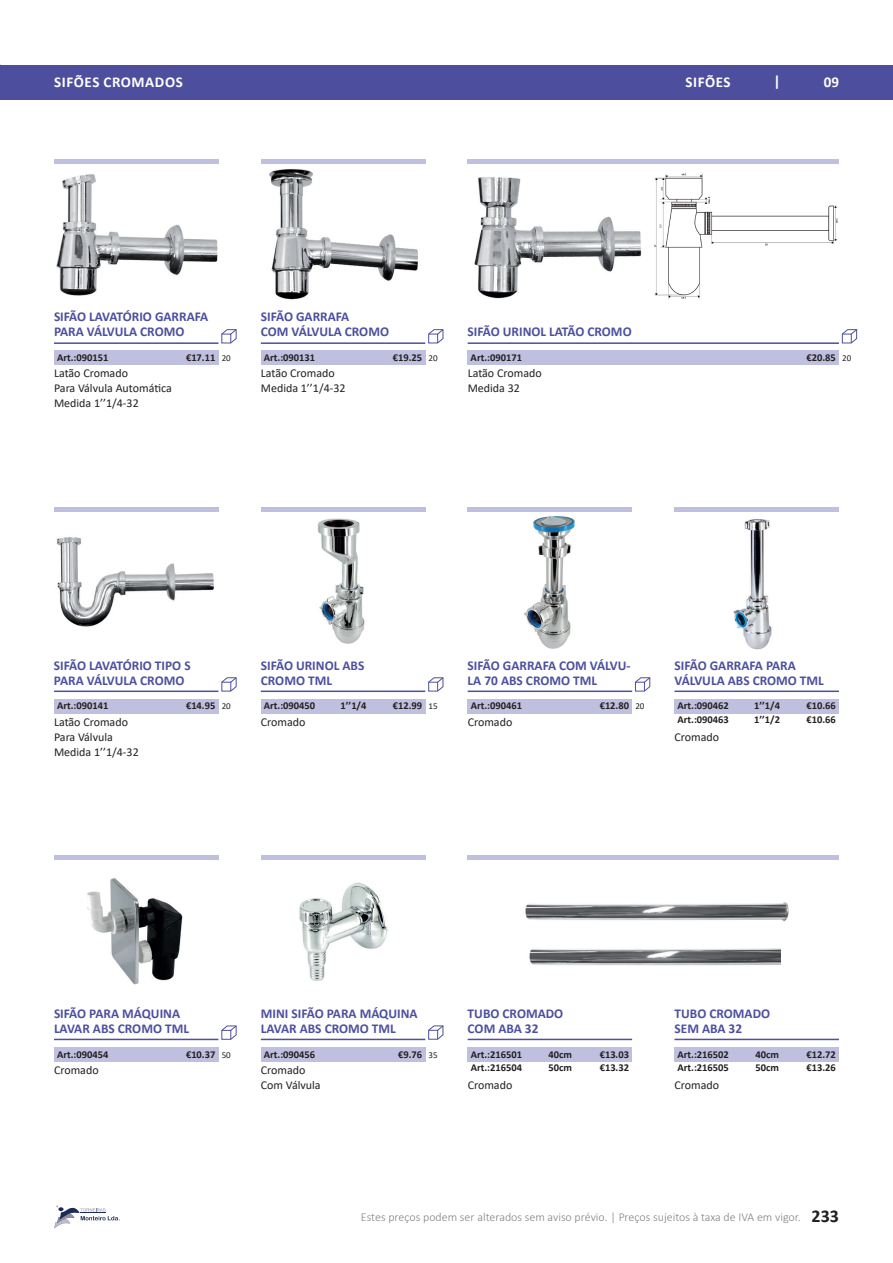
<style>
.page{position:relative;width:893px;height:1263px;background:#fff}
.page>*{position:absolute;margin:0;border:0;box-sizing:border-box;transform-origin:0 0}
.t1{font:700 15px "Calibri";letter-spacing:.04em;color:#fff}
.t2{font:700 13.5px/15px "Calibri";color:#4c509e}
.t3{font:12px/15px "Calibri";color:#231f20}
.t4{font:300 12px "Calibri";color:#808285}
.t5{font:700 10.5px/13.5px "Calibri";color:#231f20}
.t6{font:9px "Calibri";color:#231f20}
.s1{font-weight:700;font-size:18px;color:#231f20}
</style>
<div class="page">
<div style="left:0;top:65px;width:893px;height:34px;background:#4d4f9e"></div>
<svg style="left:54px;top:1205px;width:66px;height:23px"></svg>
<hr style="left:54px;top:342px;width:164px;height:2px;background:#4c509e">
<hr style="left:261px;top:690px;width:164px;height:2px;background:#4c509e">
<hr style="left:54px;top:1039px;width:164px;height:1px;background:#4c509e">
<hr style="left:261px;top:1039px;width:164px;height:1px;background:#4c509e">
<hr style="left:468px;top:1039px;width:164px;height:1px;background:#4c509e">
<hr style="left:674px;top:1039px;width:165px;height:1px;background:#4c509e">
<hr style="left:261px;top:342px;width:164px;height:2px;background:#4c509e">
<hr style="left:54px;top:690px;width:164px;height:2px;background:#4c509e">
<hr style="left:468px;top:690px;width:164px;height:2px;background:#4c509e">
<hr style="left:674px;top:690px;width:165px;height:2px;background:#4c509e">
<hr style="left:468px;top:342px;width:371px;height:2px;background:#4c509e">
<img style="left:56px;top:174px;width:162px;height:122px">
<img style="left:261px;top:511px;width:164px;height:133px">
<img style="left:87px;top:878px;width:96px;height:107px">
<img style="left:299px;top:882px;width:89px;height:99px">
<img style="left:261px;top:163px;width:161px;height:137px">
<img style="left:57px;top:537px;width:157px;height:90px">
<img style="left:468px;top:511px;width:164px;height:138px">
<img style="left:701px;top:511px;width:112px;height:139px">
<img style="left:474px;top:177px;width:168px;height:122px">
<img style="left:525px;top:902px;width:264px;height:63px">
<img style="left:525px;top:927px;width:255px;height:39px">
<img style="left:654px;top:173px;width:184px;height:126px">
<div style="left:54px;top:350px;width:164px;height:15px;background:#bfbfdf"></div>
<div style="left:261px;top:699px;width:164px;height:14px;background:#bfbfdf"></div>
<div style="left:54px;top:1047px;width:164px;height:14px;background:#bfbfdf"></div>
<div style="left:261px;top:1047px;width:164px;height:14px;background:#bfbfdf"></div>
<div style="left:468px;top:1047px;width:164px;height:14px;background:#bfbfdf"></div>
<div style="left:674px;top:1047px;width:165px;height:14px;background:#bfbfdf"></div>
<div style="left:261px;top:350px;width:164px;height:15px;background:#bfbfdf"></div>
<div style="left:54px;top:699px;width:164px;height:14px;background:#bfbfdf"></div>
<div style="left:468px;top:699px;width:164px;height:14px;background:#bfbfdf"></div>
<div style="left:674px;top:699px;width:165px;height:14px;background:#bfbfdf"></div>
<div style="left:468px;top:350px;width:371px;height:15px;background:#bfbfdf"></div>
<hr style="left:54px;top:159px;width:164px;height:4px;background:#bfbfdf">
<hr style="left:261px;top:507px;width:164px;height:4px;background:#bfbfdf">
<div style="left:54px;top:855px;width:164px;height:5px;background:#bfbfdf"></div>
<hr style="left:261px;top:159px;width:164px;height:4px;background:#bfbfdf">
<hr style="left:54px;top:507px;width:164px;height:4px;background:#bfbfdf">
<div style="left:261px;top:855px;width:164px;height:5px;background:#bfbfdf"></div>
<div style="left:468px;top:855px;width:371px;height:5px;background:#bfbfdf"></div>
<hr style="left:468px;top:507px;width:164px;height:4px;background:#bfbfdf">
<hr style="left:674px;top:507px;width:165px;height:4px;background:#bfbfdf">
<hr style="left:468px;top:159px;width:371px;height:4px;background:#bfbfdf">
<svg style="left:428px;top:329px;width:15px;height:14px"></svg>
<svg style="left:842px;top:329px;width:15px;height:14px"></svg>
<svg style="left:221px;top:677px;width:15px;height:14px"></svg>
<svg style="left:428px;top:1025px;width:15px;height:14px"></svg>
<svg style="left:635px;top:677px;width:15px;height:14px"></svg>
<svg style="left:221px;top:329px;width:15px;height:14px"></svg>
<svg style="left:428px;top:677px;width:15px;height:14px"></svg>
<svg style="left:221px;top:1025px;width:15px;height:14px"></svg>
<p class="t1" style="left:54px;top:71px;width:130px">SIFÕES CROMADOS</p>
<p class="t1" style="left:685px;top:71px;width:47px">SIFÕES</p>
<p class="t1" style="left:773px;top:71px;width:9px">|</p>
<p class="t1" style="left:824px;top:71px;width:17px">09</p>
<p class="t2" style="left:54px;top:309px;width:156px">SIFÃO LAVATÓRIO GARRAFA<br>PARA VÁLVULA CROMO</p>
<p class="t2" style="left:261px;top:309px;width:130px">SIFÃO GARRAFA<br>COM VÁLVULA CROMO</p>
<p class="t2" style="left:468px;top:324px;width:166px">SIFÃO URINOL LATÃO CROMO</p>
<p class="t5" style="left:57px;top:351px;width:53px">Art.:090151</p>
<p class="t3" style="left:54px;top:366px;width:119px">Latão Cromado<br>Para Válvula Automática<br>Medida 1’’1/4-32</p>
<p class="t5" style="left:186px;top:351px;width:31px">€17.11</p>
<p class="t5" style="left:471px;top:351px;width:53px">Art.:090171</p>
<p class="t5" style="left:264px;top:351px;width:53px">Art.:090131</p>
<p class="t5" style="left:393px;top:351px;width:31px">€19.25</p>
<p class="t5" style="left:806px;top:351px;width:31px">€20.85</p>
<p class="t6" style="left:222px;top:352px;width:11px">20</p>
<p class="t6" style="left:429px;top:352px;width:11px">20</p>
<p class="t6" style="left:842px;top:352px;width:11px">20</p>
<p class="t3" style="left:261px;top:366px;width:86px">Latão Cromado<br>Medida 1’’1/4-32</p>
<p class="t3" style="left:468px;top:366px;width:76px">Latão Cromado<br>Medida 32</p>
<p class="t2" style="left:54px;top:657px;width:138px">SIFÃO LAVATÓRIO TIPO S<br>PARA VÁLVULA CROMO</p>
<p class="t2" style="left:468px;top:657px;width:164px">SIFÃO GARRAFA COM VÁLVU-<br>LA 70 ABS CROMO TML</p>
<p class="t2" style="left:674px;top:657px;width:151px">SIFÃO GARRAFA PARA<br>VÁLVULA ABS CROMO TML</p>
<p class="t2" style="left:261px;top:657px;width:105px">SIFÃO URINOL ABS<br>CROMO TML</p>
<p class="t5" style="left:57px;top:699px;width:53px">Art.:090141</p>
<p class="t5" style="left:471px;top:699px;width:53px">Art.:090461</p>
<p class="t5" style="left:677px;top:699px;width:53px">Art.:090462<br>Art.:090463</p>
<p class="t5" style="left:754px;top:699px;width:27px">1’’1/4<br>1’’1/2</p>
<p class="t5" style="left:341px;top:699px;width:27px">1’’1/4</p>
<p class="t5" style="left:264px;top:699px;width:53px">Art.:090450</p>
<p class="t5" style="left:393px;top:699px;width:31px">€12.99</p>
<p class="t5" style="left:186px;top:699px;width:31px">€14.95</p>
<p class="t5" style="left:600px;top:699px;width:31px">€12.80</p>
<p class="t5" style="left:806px;top:699px;width:31px">€10.66 €10.66</p>
<p class="t6" style="left:222px;top:700px;width:11px">20</p>
<p class="t6" style="left:635px;top:700px;width:11px">20</p>
<p class="t6" style="left:429px;top:700px;width:11px">15</p>
<p class="t3" style="left:54px;top:714px;width:86px">Latão Cromado<br>Para Válvula<br>Medida 1’’1/4-32</p>
<p class="t3" style="left:468px;top:714px;width:46px">Cromado</p>
<p class="t3" style="left:261px;top:714px;width:46px">Cromado</p>
<p class="t3" style="left:674px;top:729px;width:46px">Cromado</p>
<p class="t2" style="left:54px;top:1005px;width:137px">SIFÃO PARA MÁQUINA<br>LAVAR ABS CROMO TML</p>
<p class="t2" style="left:261px;top:1005px;width:158px">MINI SIFÃO PARA MÁQUINA<br>LAVAR ABS CROMO TML</p>
<p class="t2" style="left:468px;top:1005px;width:97px">TUBO CROMADO<br>COM ABA 32</p>
<p class="t2" style="left:674px;top:1005px;width:97px">TUBO CROMADO<br>SEM ABA 32</p>
<p class="t5" style="left:57px;top:1047px;width:53px">Art.:090454</p>
<p class="t5" style="left:264px;top:1047px;width:53px">Art.:090456</p>
<p class="t5" style="left:471px;top:1047px;width:53px">Art.:216501<br>Art.:216504</p>
<p class="t5" style="left:677px;top:1047px;width:53px">Art.:216502<br>Art.:216505</p>
<p class="t5" style="left:186px;top:1047px;width:31px">€10.37</p>
<p class="t5" style="left:398px;top:1047px;width:26px">€9.76</p>
<p class="t5" style="left:600px;top:1047px;width:31px">€13.03 €13.32</p>
<p class="t5" style="left:806px;top:1047px;width:31px">€12.72 €13.26</p>
<p class="t5" style="left:549px;top:1047px;width:25px">40cm<br>50cm</p>
<p class="t5" style="left:755px;top:1047px;width:25px">40cm<br>50cm</p>
<p class="t6" style="left:429px;top:1048px;width:11px">35</p>
<p class="t6" style="left:222px;top:1048px;width:11px">50</p>
<p class="t3" style="left:54px;top:1062px;width:46px">Cromado</p>
<p class="t3" style="left:261px;top:1062px;width:61px">Cromado<br>Com Válvula</p>
<p class="t3" style="left:468px;top:1077px;width:46px">Cromado</p>
<p class="t3" style="left:674px;top:1077px;width:46px">Cromado</p>
<p class="t4" style="left:361px;top:1209px;width:480px">Estes preços podem ser alterados sem aviso prévio. | Preços sujeitos à taxa de IVA em vigor. <span class="s1">233</span></p>
</div>
